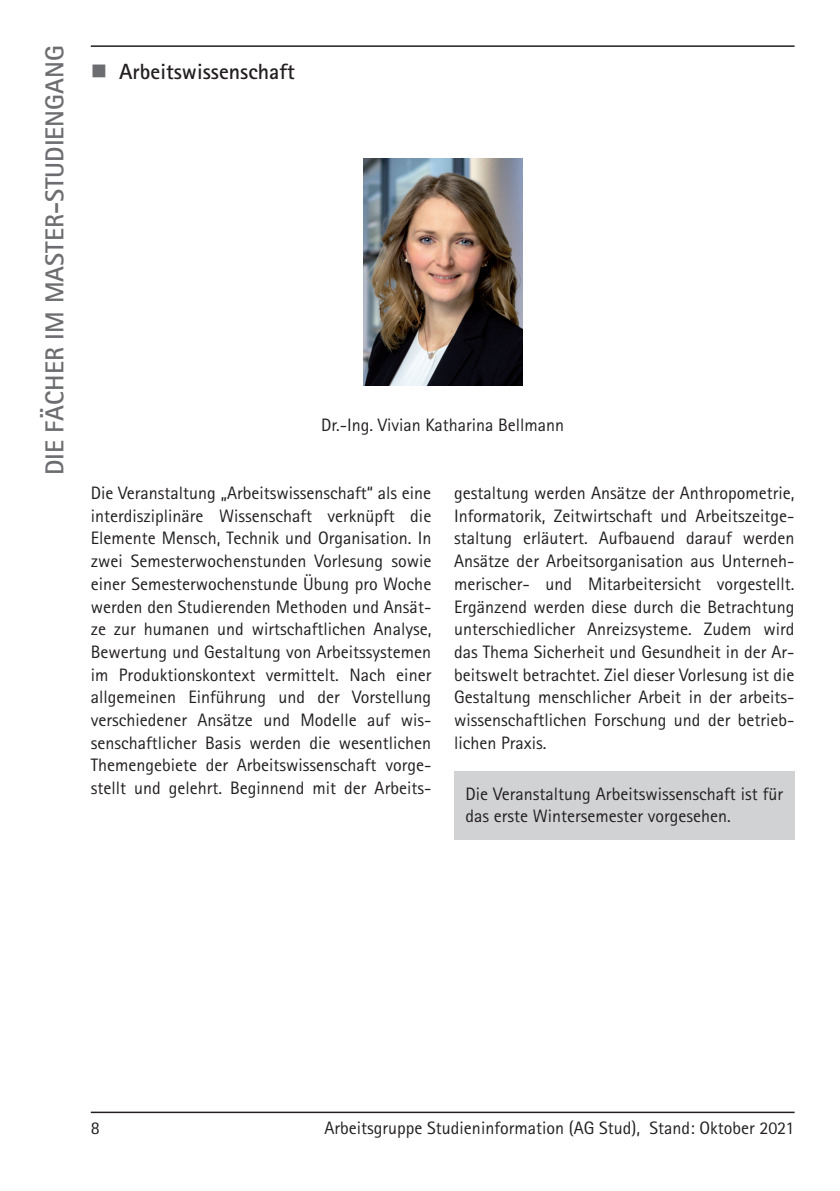
<style>
.page{position:relative;width:840px;height:1191px;background:#fff}
.page>*{position:absolute;margin:0;border:0;box-sizing:border-box;transform-origin:0 0}
.t1{font:700 26px "Rotis Sans Serif Std";color:#6c6d70}
.t2{font:700 22px "Rotis Sans Serif Std";color:#231f20}
.t3{font:18px/22.6px "Rotis Sans Serif Std";color:#231f20;text-align:justify}
</style>
<div class="page">
<hr style="left:91px;top:1111px;width:703px;height:2px;background:#231f20">
<hr style="left:91px;top:45px;width:703px;height:2px;background:#231f20">
<div style="left:454px;top:771px;width:340px;height:68px;background:#d1d2d4"></div>
<img style="left:363px;top:159px;width:159px;height:227px">
<h1 class="t1" style="left:38px;top:475px;width:431px;rotate:-90deg">DIE FÄCHER IM MASTER-STUDIENGANG</h1>
<p class="t2" style="left:119px;top:58px;width:177px">Arbeitswissenschaft</p>
<p class="t3" style="left:321px;top:414px;width:245px">Dr.-Ing. Vivian Katharina Bellmann</p>
<p class="t3" style="left:91px;top:482px;width:342px">Die Veranstaltung „Arbeitswissenschaft“ als eine interdisziplinäre Wissenschaft verknüpft die Elemente Mensch, Technik und Organisation. In zwei Semesterwochenstunden Vorlesung sowie einer Semesterwochenstunde Übung pro Woche werden den Studierenden Methoden und Ansät&shy;ze zur humanen und wirtschaftlichen Analyse, Bewertung und Gestaltung von Arbeitssystemen im Produktionskontext vermittelt. Nach einer allgemeinen Einführung und der Vorstellung verschiedener Ansätze und Modelle auf wis&shy;senschaftlicher Basis werden die wesentlichen Themengebiete der Arbeitswissenschaft vorge&shy;stellt und gelehrt. Beginnend mit der Arbeits-</p>
<p class="t3" style="left:454px;top:482px;width:342px">gestaltung werden Ansätze der Anthropometrie, Informatorik, Zeitwirtschaft und Arbeitszeitge&shy;staltung erläutert. Aufbauend darauf werden Ansätze der Arbeitsorganisation aus Unterneh&shy;merischer- und Mitarbeitersicht vorgestellt.<br>Ergänzend werden diese durch die Betrachtung unterschiedlicher Anreizsysteme. Zudem wird das Thema Sicherheit und Gesundheit in der Ar&shy;beitswelt betrachtet. Ziel dieser Vorlesung ist die Gestaltung menschlicher Arbeit in der arbeits&shy;wissenschaftlichen Forschung und der betrieb&shy;lichen Praxis.</p>
<p class="t3" style="left:465px;top:782px;width:319px">Die Veranstaltung Arbeitswissenschaft ist für das erste Wintersemester vorgesehen.</p>
<p class="t3" style="left:91px;top:1117px;width:10px">8</p>
<p class="t3" style="left:324px;top:1117px;width:471px">Arbeitsgruppe Studieninformation (AG Stud), Stand: Oktober 2021</p>
</div>
